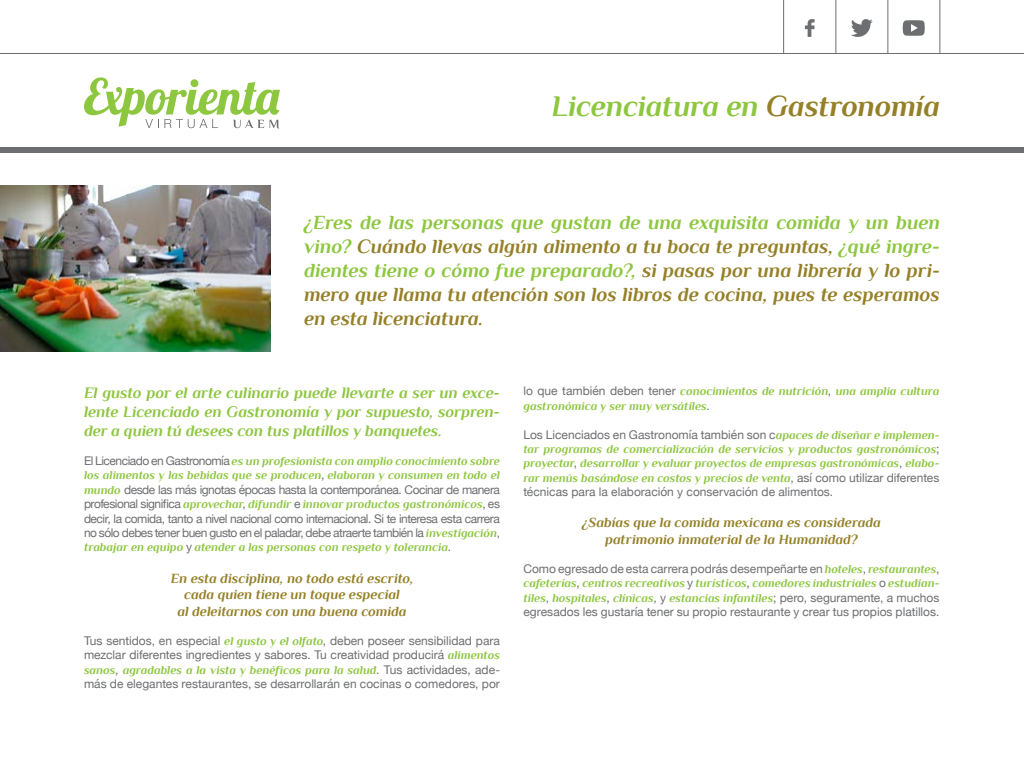
<style>
.page{position:relative;width:1024px;height:768px;background:#fff}
.page>*{position:absolute;margin:0;border:0;box-sizing:border-box;transform-origin:0 0}
.t1{font:italic 700 30px "Philosopher";letter-spacing:-.005em;color:#8dc63f}
.t2{font:italic 700 20px/24px "Philosopher";color:#958028;text-align:justify}
.t3{font:italic 700 16px/19.2px "Philosopher";letter-spacing:-.005em;color:#8dc63f;text-align:justify}
.t4{font:italic 700 14px/16.8px "Philosopher";color:#958028;text-align:center}
.t5{font:italic 700 12px/14.4px "Philosopher";color:#8dc63f}
.t6{font:12px/14.4px "Helvetica Neue";color:#6d6e71}
.t7{font:12px/14.4px "Helvetica Neue";letter-spacing:-.04em;color:#6d6e71}
.s1{color:#958028}
.s2{color:#8dc63f}
.s3{font-family:"Helvetica Neue";font-weight:400;font-style:normal;color:#6d6e71}
.s4{font-family:"Philosopher";font-weight:700;font-style:italic;color:#8dc63f}
</style>
<div class="page">
<svg style="left:84px;top:77px;width:196px;height:52px"></svg>
<div style="left:0;top:147px;width:1024px;height:6px;background:#6d6e71"></div>
<hr style="left:0;top:53px;width:1024px;height:1px;background:#6d6e71">
<svg style="left:851px;top:19px;width:22px;height:18px"></svg>
<svg style="left:903px;top:20px;width:22px;height:16px"></svg>
<svg style="left:805px;top:19px;width:10px;height:18px"></svg>
<hr style="left:783px;top:0;width:1px;height:54px;background:#6d6e71">
<hr style="left:836px;top:0;width:1px;height:54px;background:#6d6e71">
<hr style="left:888px;top:0;width:1px;height:54px;background:#6d6e71">
<hr style="left:940px;top:0;width:1px;height:54px;background:#6d6e71">
<img style="left:0;top:185px;width:271px;height:167px">
<h1 class="t1" style="left:551px;top:91px;width:390px">Licenciatura en <span class="s1">Gastronomía</span></h1>
<p class="t2" style="left:304px;top:211px;width:638px"><span class="s2">¿Eres de las personas que gustan de una exquisita comida y un buen vino?</span> Cuándo llevas algún alimento a tu boca te preguntas, <span class="s2">¿qué ingre&shy;dientes tiene o cómo fue preparado?,</span> si pasas por una librería y lo pri&shy;mero que llama tu atención son los libros de cocina, pues te esperamos en esta licenciatura.</p>
<h3 class="t3" style="left:84px;top:383px;width:417px">El gusto por el arte culinario puede llevarte a ser un exce&shy;lente Licenciado en Gastronomía y por supuesto, sorpren&shy;der a quien tú desees con tus platillos y banquetes.</h3>
<p class="t5" style="left:84px;top:454px;width:418px"><span class="s3">El Licenciado en Gastronomía</span> es un profesionista con amplio conocimiento sobre los alimentos y las bebidas que se producen<span class="s3">,</span> elaboran y consumen en todo el</p>
<p class="t7" style="left:84px;top:483px;width:418px"><span class="s4">mundo</span> desde las más ignotas épocas hasta la contemporánea. Cocinar de manera</p>
<p class="t5" style="left:84px;top:497px;width:418px"><span class="s3">profesional significa</span> aprovechar<span class="s3">,</span> difundir <span class="s3">e</span> innovar productos gastronómicos<span class="s3">, es</span></p>
<p class="t7" style="left:84px;top:512px;width:418px">decir, la comida, tanto a nivel nacional como internacional. Si te interesa esta carrera no sólo debes tener buen gusto en el paladar, debe atraerte también la <span class="s4">investigación</span>,</p>
<p class="t5" style="left:84px;top:540px;width:369px">trabajar en equipo <span class="s3">y</span> atender a las personas con respeto y tolerancia<span class="s3">.</span></p>
<p class="t4" style="left:171px;top:570px;width:244px">En esta disciplina, no todo está escrito, cada quien tiene un toque especial<br>al deleitarnos con una buena comida</p>
<p class="t6" style="left:84px;top:634px;width:418px">Tus sentidos, en especial <span class="s4">el gusto y el olfato</span>, deben poseer sensibilidad para mezclar diferentes ingredientes y sabores. Tu creatividad producirá <span class="s4">alimentos</span></p>
<p class="t5" style="left:84px;top:663px;width:418px">sanos<span class="s3">,</span> agradables a la vista y benéficos para la salud<span class="s3">. Tus actividades, ade-</span></p>
<p class="t6" style="left:84px;top:677px;width:417px">más de elegantes restaurantes, se desarrollarán en cocinas o comedores, por</p>
<p class="t5" style="left:523px;top:384px;width:417px"><span class="s3">lo que también deben tener</span> conocimientos de nutrición<span class="s3">,</span> una amplia cultura gastronómica y ser muy versátiles<span class="s3">.</span></p>
<p class="t6" style="left:523px;top:428px;width:418px">Los Licenciados en Gastronomía también son c<span class="s4">apaces de diseñar e implemen-</span></p>
<p class="t5" style="left:523px;top:442px;width:418px;text-align:justify">tar programas de comercialización de servicios y productos gastronómicos<span class="s3">; </span>proyectar<span class="s3">,</span> desarrollar y evaluar proyectos de empresas gastronómicas<span class="s3">,</span> elabo&shy;rar menús basándose en costos y precios de venta<span class="s3">, así como utilizar diferentes</span></p>
<p class="t6" style="left:523px;top:485px;width:311px">técnicas para la elaboración y conservación de alimentos.</p>
<p class="t4" style="left:582px;top:515px;width:300px">¿Sabías que la comida mexicana es considerada patrimonio inmaterial de la Humanidad?</p>
<p class="t6" style="left:523px;top:562px;width:417px">Como egresado de esta carrera podrás desempeñarte en <span class="s4">hoteles</span>, <span class="s4">restaurantes</span>,</p>
<p class="t5" style="left:523px;top:576px;width:418px">cafeterías<span class="s3">,</span> centros recreativos <span class="s3">y</span> turísticos<span class="s3">,</span> comedores industriales <span class="s3">o</span> estudian&shy;tiles<span class="s3">,</span> hospitales<span class="s3">,</span> clínicas<span class="s3">, y</span> estancias infantiles<span class="s3">; pero, seguramente, a muchos</span></p>
<p class="t6" style="left:523px;top:605px;width:418px">egresados les gustaría tener su propio restaurante y crear tus propios platillos.</p>
</div>
